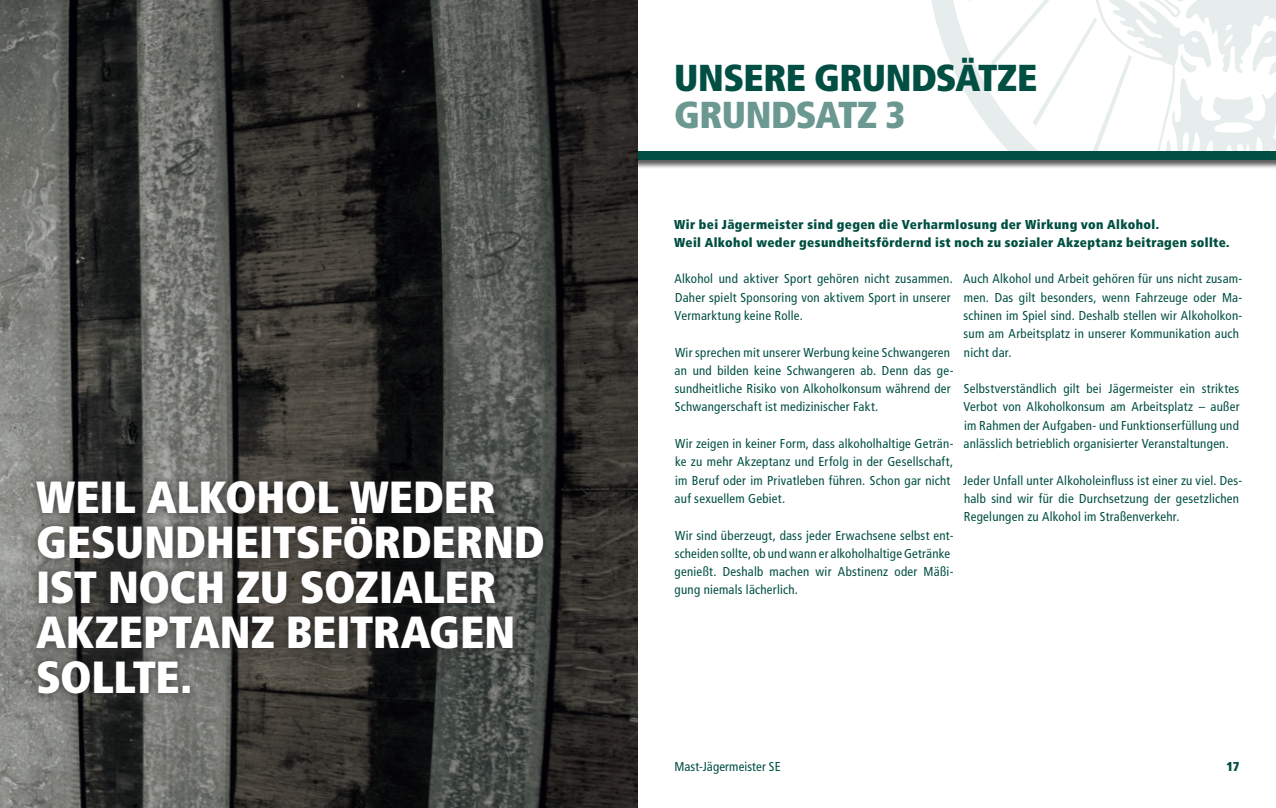
<style>
.page{position:relative;width:1276px;height:808px;background:#fff}
.page>*{position:absolute;margin:0;border:0;box-sizing:border-box;transform-origin:0 0}
.t1{font:900 condensed 45px/45px "Frutiger";letter-spacing:-.005em;color:#fff}
.t2{font:900 condensed 37.5px "Frutiger";letter-spacing:-.01em;color:#004f42}
.t3{font:900 condensed 37.5px "Frutiger";letter-spacing:-.015em;color:#6b9891}
.t4{font:condensed 12.9px/18.3px "Frutiger";letter-spacing:.02em;color:#004f42}
.t5{font:900 condensed 12.9px/18.3px "Frutiger";letter-spacing:.03em;color:#004f42}
</style>
<div class="page">
<svg style="left:931px;top:0;width:37px;height:97px"></svg>
<svg style="left:968px;top:0;width:34px;height:144px"></svg>
<svg style="left:1002px;top:0;width:274px;height:151px"></svg>
<div style="left:0;top:151px;width:1276px;height:18px;background:#231f20;opacity:.75"></div>
<div style="left:0;top:152px;width:1276px;height:8px;background:#004f42"></div>
<img style="left:0;top:0;width:638px;height:808px">
<div style="left:27px;top:471px;width:526px;height:232px;background:#231f20;opacity:.75"></div>
<h1 class="t1" style="left:36px;top:474px;width:510px">WEIL ALKOHOL WEDER<br>GESUNDHEITSFÖRDERND<br>IST NOCH ZU SOZIALER<br>AKZEPTANZ BEITRAGEN<br>SOLLTE.</h1>
<h2 class="t2" style="left:674px;top:55px;width:364px">UNSERE GRUNDSÄTZE</h2>
<h2 class="t3" style="left:674px;top:92px;width:232px">GRUNDSATZ 3</h2>
<p class="t5" style="left:674px;top:215px;width:557px">Wir bei Jägermeister sind gegen die Verharmlosung der Wirkung von Alkohol.<br>Weil Alkohol weder gesundheitsfördernd ist noch zu sozialer Akzeptanz beitragen sollte.</p>
<p class="t4" style="left:674px;top:270px;width:280px">Alkohol und aktiver Sport gehören nicht zusammen.<br>Daher spielt Sponsoring von aktivem Sport in unserer<br>Vermarktung keine Rolle.</p>
<p class="t4" style="left:674px;top:343px;width:280px">Wir sprechen mit unserer Werbung keine Schwangeren an und bilden keine Schwangeren ab. Denn das ge&shy;sundheitliche Risiko von Alkoholkonsum während der Schwangerschaft ist medizinischer Fakt.</p>
<p class="t4" style="left:674px;top:434px;width:280px">Wir zeigen in keiner Form, dass alkoholhaltige Geträn&shy;ke zu mehr Akzeptanz und Erfolg in der Gesellschaft, im Beruf oder im Privatleben führen. Schon gar nicht auf sexuellem Gebiet.</p>
<p class="t4" style="left:674px;top:526px;width:280px">Wir sind überzeugt, dass jeder Erwachsene selbst ent&shy;scheiden sollte, ob und wann er alkoholhaltige Getränke genießt. Deshalb machen wir Abstinenz oder Mäßi&shy;gung niemals lächerlich.</p>
<p class="t4" style="left:963px;top:270px;width:281px">Auch Alkohol und Arbeit gehören für uns nicht zusam&shy;men. Das gilt besonders, wenn Fahrzeuge oder Ma&shy;schinen im Spiel sind. Deshalb stellen wir Alkoholkon&shy;sum am Arbeitsplatz in unserer Kommunikation auch nicht dar.</p>
<p class="t4" style="left:963px;top:380px;width:278px;text-align:justify">Selbstverständlich gilt bei Jägermeister ein striktes Verbot von Alkoholkonsum am Arbeitsplatz – außer im Rahmen der Aufgaben- und Funktionserfüllung und anlässlich betrieblich organisierter Veranstaltungen.</p>
<p class="t4" style="left:963px;top:471px;width:281px">Jeder Unfall unter Alkoholeinfluss ist einer zu viel. Des&shy;halb sind wir für die Durchsetzung der gesetzlichen<br>Regelungen zu Alkohol im Straßenverkehr.</p>
<p class="t4" style="left:674px;top:758px;width:108px">Mast-Jägermeister SE</p>
<p class="t5" style="left:1226px;top:758px;width:15px">17</p>
</div>
